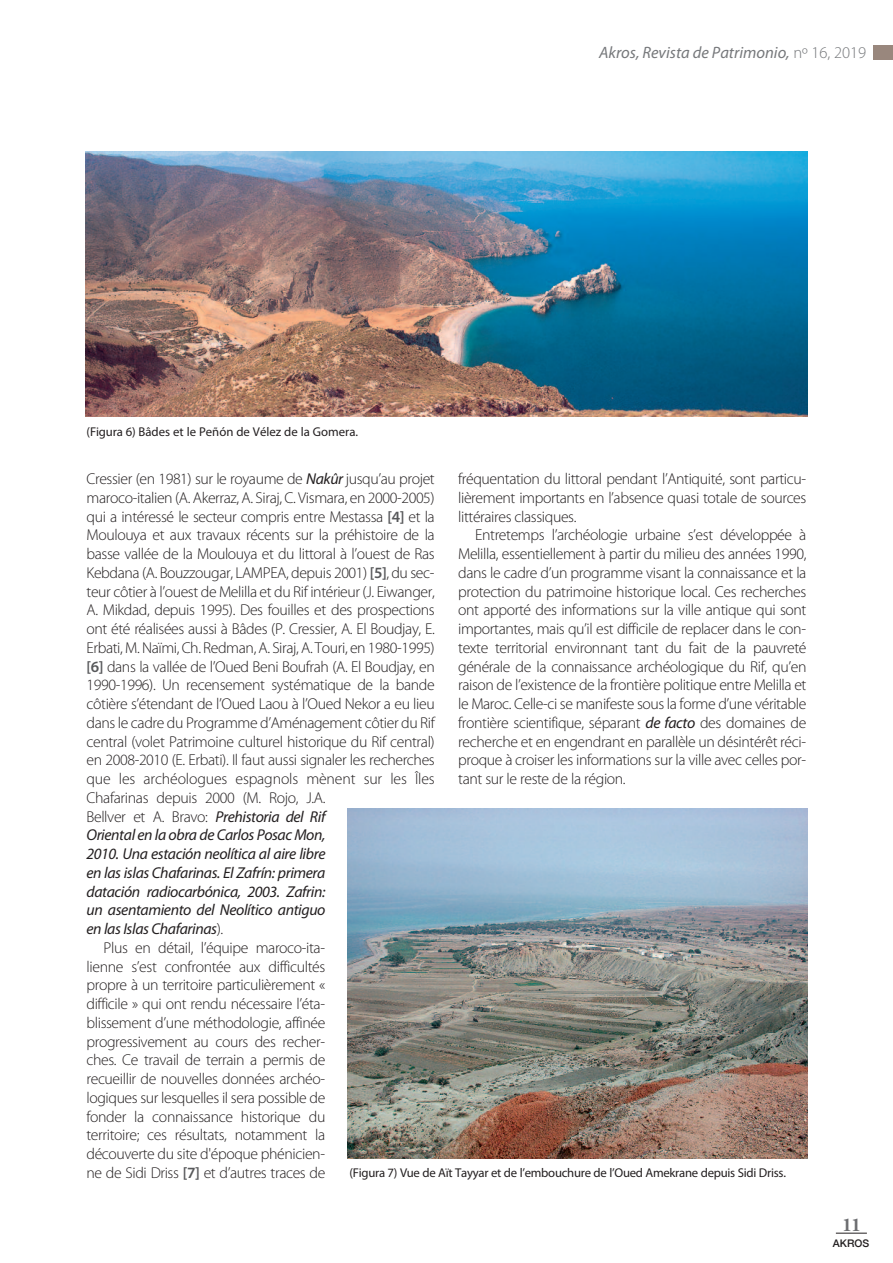
<style>
.page{position:relative;width:893px;height:1263px;background:#fff}
.page>*{position:absolute;margin:0;border:0;box-sizing:border-box;transform-origin:0 0}
.t1{font:700 19.35px "Adobe Garamond Pro";color:#6c6d70}
.t2{font:italic 16.5px "Myriad Pro";color:#76787b}
.t3{font:300 15.75px/18.8px "Myriad Pro";letter-spacing:-.025em;color:#231f20;text-align:justify}
.t4{font:italic 15.75px "Myriad Pro";letter-spacing:-.025em;color:#231f20}
.t5{font:12.75px "Myriad Pro";letter-spacing:-.02em;color:#231f20}
.t6{font:12.75px "Myriad Pro";color:#231f20}
.t7{font:500 10.5px "Helvetica Neue";color:#231f20}
.s1{font-weight:300;font-style:normal}
.s2{font-weight:400;font-style:italic}
.s3{font-weight:600;color:#57585a}
</style>
<div class="page">
<hr style="left:836px;top:1233px;width:31px;height:1px;background:#231f20">
<div style="left:873px;top:45px;width:20px;height:14px;background:#99877d"></div>
<img style="left:85px;top:152px;width:723px;height:264px">
<img style="left:348px;top:809px;width:460px;height:350px">
<p class="t6" style="left:87px;top:427px;width:273px">(Figura 6) Bâdes et le Peñón de Vélez de la Gomera.</p>
<p class="t2" style="left:599px;top:46px;width:269px">Akros, Revista de Patrimonio, <span class="s1">nº 16, 2019</span></p>
<p class="t3" style="left:458px;top:471px;width:350px">fréquentation du littoral pendant l’Antiquité, sont particu&shy;lièrement importants en l’absence quasi totale de sources littéraires classiques.</p>
<p class="t3" style="left:458px;top:527px;width:350px;text-indent:17px">Entretemps l’archéologie urbaine s’est développée à Melilla, essentiellement à partir du milieu des années 1990, dans le cadre d’un programme visant la connaissance et la protection du patrimoine historique local. Ces recherches ont apporté des informations sur la ville antique qui sont importantes, mais qu’il est difficile de replacer dans le con&shy;texte territorial environnant tant du fait de la pauvreté générale de la connaissance archéologique du Rif, qu’en raison de l’existence de la frontière politique entre Melilla et le Maroc. Celle-ci se manifeste sous la forme d’une véritable frontière scientifique, séparant <span class="s2">de facto</span> des domaines de recherche et en engendrant en parallèle un désintérêt réci&shy;proque à croiser les informations sur la ville avec celles por&shy;tant sur le reste de la région.</p>
<p class="t3" style="left:87px;top:471px;width:350px">Cressier (en 1981) sur le royaume de <span class="s2">Nakûr</span> jusqu’au projet</p>
<p class="t3" style="left:87px;top:489px;width:350px">maroco-italien (A. Akerraz, A. Siraj, C. Vismara, en 2000-2005)</p>
<p class="t3" style="left:87px;top:508px;width:350px">qui a intéressé le secteur compris entre Mestassa <span class="s3">[4]</span> et la</p>
<p class="t3" style="left:87px;top:527px;width:350px">Moulouya et aux travaux récents sur la préhistoire de la</p>
<p class="t3" style="left:87px;top:546px;width:350px">basse vallée de la Moulouya et du littoral à l’ouest de Ras</p>
<p class="t3" style="left:87px;top:564px;width:349px">Kebdana (A. Bouzzougar, LAMPEA, depuis 2001) <span class="s3">[5]</span>, du sec-</p>
<p class="t3" style="left:87px;top:583px;width:350px">teur côtier à l’ouest de Melilla et du Rif intérieur (J. Eiwanger,</p>
<p class="t3" style="left:87px;top:602px;width:350px">A. Mikdad, depuis 1995). Des fouilles et des prospections</p>
<p class="t3" style="left:87px;top:621px;width:350px">ont été réalisées aussi à Bâdes (P. Cressier, A. El Boudjay, E.</p>
<p class="t3" style="left:87px;top:639px;width:350px">Erbati, M. Naïmi, Ch. Redman, A. Siraj, A. Touri, en 1980-1995)</p>
<p class="t3" style="left:87px;top:658px;width:350px"><span class="s3">[6]</span> dans la vallée de l’Oued Beni Boufrah (A. El Boudjay, en</p>
<p class="t3" style="left:87px;top:677px;width:350px">1990-1996). Un recensement systématique de la bande</p>
<p class="t3" style="left:87px;top:696px;width:350px">côtière s’étendant de l’Oued Laou à l’Oued Nekor a eu lieu</p>
<p class="t3" style="left:87px;top:714px;width:350px">dans le cadre du Programme d’Aménagement côtier du Rif</p>
<p class="t3" style="left:87px;top:733px;width:350px">central (volet Patrimoine culturel historique du Rif central)</p>
<p class="t3" style="left:87px;top:752px;width:350px">en 2008-2010 (E. Erbati). Il faut aussi signaler les recherches</p>
<p class="t3" style="left:87px;top:771px;width:350px">que les archéologues espagnols mènent sur les Îles</p>
<p class="t3" style="left:87px;top:789px;width:240px">Chafarinas depuis 2000 (M. Rojo, J.A.</p>
<p class="t3" style="left:87px;top:808px;width:240px">Bellver et A. Bravo: <span class="s2">Prehistoria del Rif</span></p>
<p class="t4" style="left:87px;top:829px;width:240px">Oriental en la obra de Carlos Posac Mon,</p>
<p class="t4" style="left:87px;top:848px;width:240px">2010. Una estación neolítica al aire libre</p>
<p class="t4" style="left:87px;top:867px;width:240px">en las islas Chafarinas. El Zafrín: primera</p>
<p class="t4" style="left:87px;top:885px;width:240px">datación radiocarbónica, 2003. Zafrin:</p>
<p class="t4" style="left:87px;top:904px;width:240px">un asentamiento del Neolítico antiguo</p>
<p class="t4" style="left:87px;top:923px;width:138px">en las Islas Chafarinas<span class="s1">).</span></p>
<p class="t3" style="left:104px;top:939px;width:223px">Plus en détail, l’équipe maroco-ita-</p>
<p class="t3" style="left:87px;top:958px;width:240px">lienne s’est confrontée aux difficultés</p>
<p class="t3" style="left:87px;top:977px;width:240px">propre à un territoire particulièrement «</p>
<p class="t3" style="left:86px;top:996px;width:240px">difficile » qui ont rendu nécessaire l’éta-</p>
<p class="t3" style="left:86px;top:1014px;width:240px">blissement d’une méthodologie, affinée</p>
<p class="t3" style="left:86px;top:1033px;width:240px">progressivement au cours des recher-</p>
<p class="t3" style="left:86px;top:1052px;width:240px">ches. Ce travail de terrain a permis de</p>
<p class="t3" style="left:86px;top:1071px;width:240px">recueillir de nouvelles données archéo-</p>
<p class="t3" style="left:86px;top:1089px;width:240px">logiques sur lesquelles il sera possible de</p>
<p class="t3" style="left:86px;top:1108px;width:240px">fonder la connaissance historique du</p>
<p class="t3" style="left:86px;top:1127px;width:240px">territoire; ces résultats, notamment la</p>
<p class="t3" style="left:86px;top:1146px;width:240px">découverte du site d'époque phénicien-</p>
<p class="t3" style="left:86px;top:1164px;width:240px">ne de Sidi Driss <span class="s3">[7]</span> et d’autres traces de</p>
<p class="t5" style="left:349px;top:1168px;width:438px">(Figura 7) Vue de Aït Tayyar et de l’embouchure de l’Oued Amekrane depuis Sidi Driss.</p>
<p class="t1" style="left:842px;top:1217px;width:21px">11</p>
<p class="t7" style="left:833px;top:1236px;width:38px">AKROS</p>
</div>
